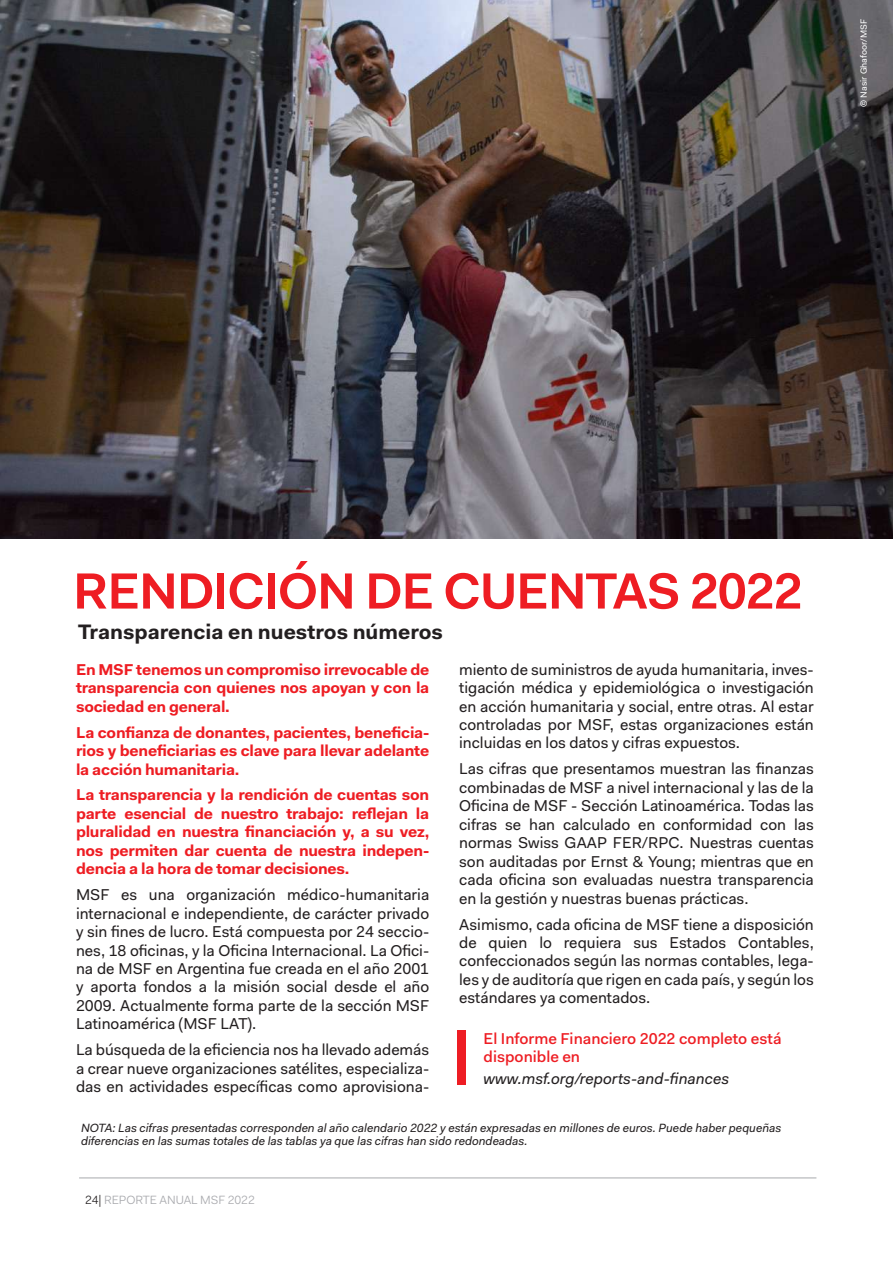
<style>
.page{position:relative;width:893px;height:1263px;background:#fff}
.page>*{position:absolute;margin:0;border:0;box-sizing:border-box;transform-origin:0 0}
.t1{font:600 51px "Fakt Pro";letter-spacing:-.02em;color:#ee1d23}
.t2{font:700 21px "Fakt Pro";color:#231f20}
.t3{font:15.75px/18.5px "Fakt Pro";color:#231f20;text-align:justify}
.t4{font:700 15.75px/18.5px "Fakt Pro";letter-spacing:-.015em;color:#ee1d23;text-align:justify}
.t5{font:500 15.75px/18.5px "Fakt Pro";color:#ee1d23}
.t6{font:italic 15.75px "Fakt Pro";color:#231f20}
.t7{font:italic 12px/12.5px "Fakt Pro";color:#231f20}
.t8{font:12px "Fakt Pro Blond";letter-spacing:-.005em;color:#a8a9ad}
.t9{font:9px "Fakt Pro";color:#fff}
.s1{color:#231f20}
</style>
<div class="page">
<hr style="left:79px;top:1177px;width:737px;height:1px;background:#a8a9ad">
<img style="left:0;top:0;width:893px;height:539px">
<div style="left:457px;top:1030px;width:9px;height:54px;background:#ee1d23"></div>
<p class="t9" style="left:858px;top:107px;width:89px;rotate:-90deg">© Nasir Ghafoor/MSF</p>
<h1 class="t1" style="left:73px;top:557px;width:731px">RENDICIÓN DE CUENTAS 2022</h1>
<h2 class="t2" style="left:78px;top:618px;width:366px">Transparencia en nuestros números</h2>
<p class="t4" style="left:76px;top:660px;width:355px">En MSF tenemos un compromiso irrevocable de transparencia con quienes nos apoyan y con la sociedad en general.</p>
<p class="t4" style="left:76px;top:723px;width:355px">La confianza de donantes, pacientes, beneficia&shy;rios y beneficiarias es clave para llevar adelante la acción humanitaria.</p>
<p class="t4" style="left:76px;top:786px;width:355px">La transparencia y la rendición de cuentas son parte esencial de nuestro trabajo: reflejan la pluralidad en nuestra financiación y, a su vez, nos permiten dar cuenta de nuestra indepen&shy;dencia a la hora de tomar decisiones.</p>
<p class="t3" style="left:76px;top:885px;width:355px">MSF es una organización médico-humanitaria internacional e independiente, de carácter privado y sin fines de lucro. Está compuesta por 24 seccio&shy;nes, 18 oficinas, y la Oficina Internacional. La Ofici&shy;na de MSF en Argentina fue creada en el año 2001 y aporta fondos a la misión social desde el año 2009. Actualmente forma parte de la sección MSF Latinoamérica (MSF LAT).</p>
<p class="t3" style="left:76px;top:1040px;width:355px">La búsqueda de la eficiencia nos ha llevado además a crear nueve organizaciones satélites, especializa&shy;das en actividades específicas como aprovisiona-</p>
<p class="t3" style="left:459px;top:660px;width:356px">miento de suministros de ayuda humanitaria, inves&shy;tigación médica y epidemiológica o investigación en acción humanitaria y social, entre otras. Al estar controladas por MSF, estas organizaciones están incluidas en los datos y cifras expuestos.</p>
<p class="t3" style="left:459px;top:760px;width:356px">Las cifras que presentamos muestran las finanzas combinadas de MSF a nivel internacional y las de la Oficina de MSF - Sección Latinoamérica. Todas las cifras se han calculado en conformidad con las normas Swiss GAAP FER/RPC. Nuestras cuentas son auditadas por Ernst &amp; Young; mientras que en cada oficina son evaluadas nuestra transparencia en la gestión y nuestras buenas prácticas.</p>
<p class="t3" style="left:459px;top:915px;width:356px">Asimismo, cada oficina de MSF tiene a disposición de quien lo requiera sus Estados Contables, confeccionados según las normas contables, lega&shy;les y de auditoría que rigen en cada país, y según los estándares ya comentados.</p>
<p class="t5" style="left:484px;top:1029px;width:299px">El Informe Financiero 2022 completo está disponible en</p>
<p class="t6" style="left:484px;top:1068px;width:247px">www.msf.org/reports-and-finances</p>
<p class="t7" style="left:81px;top:1122px;width:702px">NOTA: Las cifras presentadas corresponden al año calendario 2022 y están expresadas en millones de euros. Puede haber pequeñas diferencias en las sumas totales de las tablas ya que las cifras han sido redondeadas.</p>
<p class="t8" style="left:85px;top:1192px;width:171px"><span class="s1">24|</span> REPORTE ANUAL MSF 2022</p>
</div>
